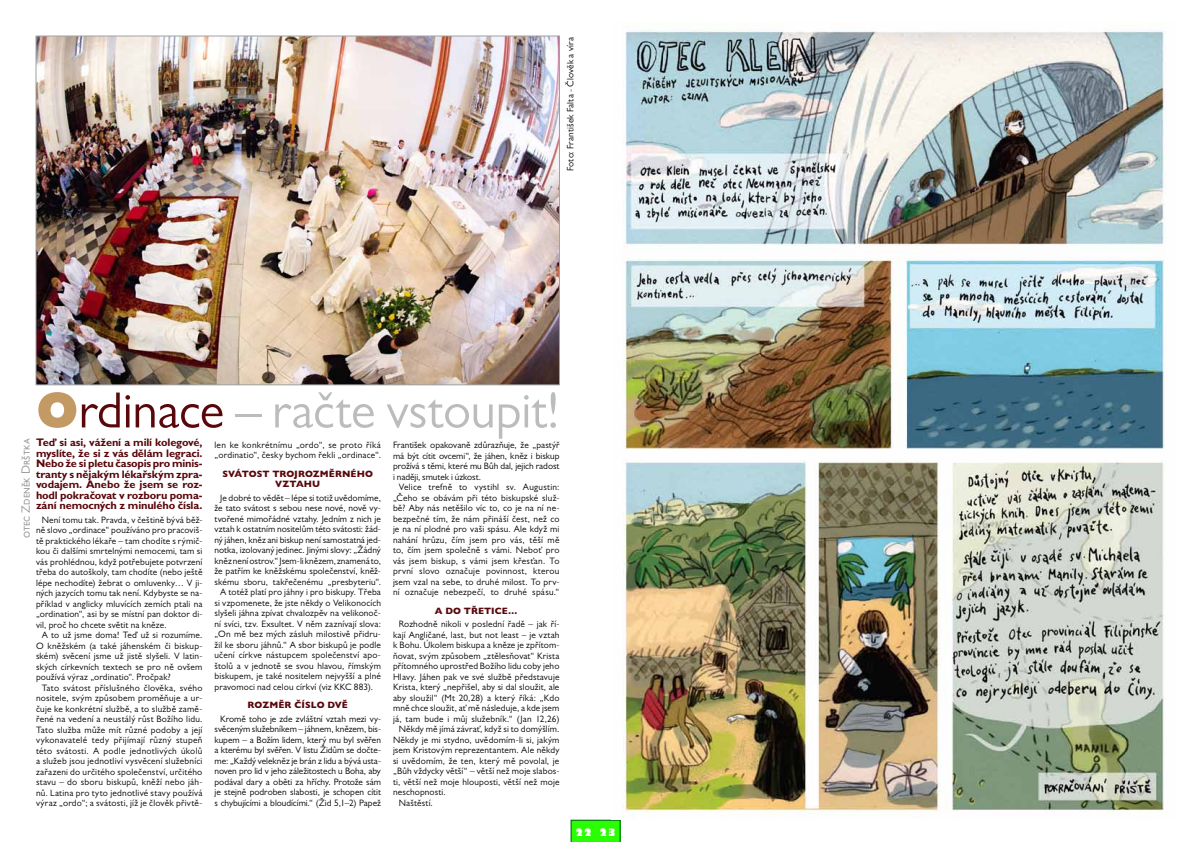
<style>
.page{position:relative;width:1191px;height:842px;background:#fff}
.page>*{position:absolute;margin:0;border:0;box-sizing:border-box;transform-origin:0 0}
.t1{font:51.2px "Gill Sans MT Pro";letter-spacing:-.01em;color:#babcbe}
.t2{font:12px "Gill Sans MT Pro";letter-spacing:.01em;color:#919396}
.t3{font:700 11px/10.5px "Gill Sans MT Pro";letter-spacing:-.015em;color:#59070b;text-align:justify}
.t4{font:800 10px "Gill Sans";color:#fff}
.t5{font:9.3px/10.5px "Gill Sans MT Pro";letter-spacing:.015em;color:#000;text-align:justify}
.t6{font:800 9.3px/10.5px "Gill Sans MT Pro";letter-spacing:.01em;color:#59070b;text-align:center}
.s1{font-weight:800;color:#c39a64}
.s2{color:#59070b}
</style>
<div class="page">
<svg style="left:570px;top:820px;width:50px;height:22px"></svg>
<img style="left:38px;top:38px;width:520px;height:345px">
<img style="left:623px;top:30px;width:543px;height:787px">
<p class="t5" style="left:565px;top:171px;width:135px;rotate:-90deg">Foto: František Falta - Člověk a víra</p>
<h1 class="t1" style="left:36px;top:380px;width:525px"><span class="s1">O</span><span class="s2">rdinace</span> – račte vstoupit!</h1>
<p class="t2" style="left:19px;top:538px;width:101px;rotate:-90deg">otec Zdeněk Drštka</p>
<p class="t5" style="left:214px;top:439px;width:168px">len ke konkrétnímu „ordo“, se proto říká „ordinatio“, česky bychom řekli „ordinace“.</p>
<p class="t3" style="left:36px;top:437px;width:168px">Teď si asi, vážení a milí kolegové, myslíte, že si z vás dělám legraci.<br>Nebo že si pletu časopis pro minis&shy;tranty s nějakým lékařským zpra&shy;vodajem. Anebo že jsem se roz&shy;hodl pokračovat v rozboru poma&shy;zání nemocných z minulého čísla.</p>
<p class="t5" style="left:36px;top:514px;width:168px;text-indent:6px">Není tomu tak. Pravda, v češtině bývá běž&shy;ně slovo „ordinace“ používáno pro pracoviš&shy;tě praktického lékaře – tam chodíte s rýmič&shy;kou či dalšími smrtelnými nemocemi, tam si vás prohlédnou, když potřebujete potvrzení třeba do autoškoly, tam chodíte (nebo ještě lépe nechodíte) žebrat o omluvenky… V ji&shy;ných jazycích tomu tak není. Kdybyste se na&shy;příklad v anglicky mluvících zemích ptali na „ordination“, asi by se místní pan doktor di&shy;vil, proč ho chcete světit na kněze.</p>
<p class="t5" style="left:36px;top:630px;width:168px;text-indent:6px">A to už jsme doma! Teď už si rozumíme.<br>O kněžském (a také jáhenském či biskup&shy;ském) svěcení jsme už jistě slyšeli. V latin&shy;ských církevních textech se pro ně ovšem používá výraz „ordinatio“. Pročpak?</p>
<p class="t5" style="left:36px;top:682px;width:168px;text-indent:6px">Tato svátost příslušného člověka, svého nositele, svým způsobem proměňuje a ur&shy;čuje ke konkrétní službě, a to službě zamě&shy;řené na vedení a neustálý růst Božího lidu.<br>Tato služba může mít různé podoby a její vykonavatelé tedy přijímají různý stupeň této svátosti. A podle jednotlivých úkolů a služeb jsou jednotliví vysvěcení služebníci zařazeni do určitého společenství, určitého stavu – do sboru biskupů, kněží nebo jáh&shy;nů. Latina pro tyto jednotlivé stavy používá výraz „ordo“; a svátosti, jíž je člověk přivtě-</p>
<p class="t5" style="left:393px;top:440px;width:168px">František opakovaně zdůrazňuje, že „pastýř má být cítit ovcemi“, že jáhen, kněz i biskup prožívá s těmi, které mu Bůh dal, jejich radost i naději, smutek i úzkost.</p>
<p class="t5" style="left:393px;top:482px;width:168px;text-indent:6px">Velice trefně to vystihl sv. Augustin: „Čeho se obávám při této biskupské služ&shy;bě? Aby nás netěšilo víc to, co je na ní ne&shy;bezpečné tím, že nám přináší čest, než co je na ní plodné pro vaši spásu. Ale když mi nahání hrůzu, čím jsem pro vás, těší mě to, čím jsem společně s vámi. Neboť pro vás jsem biskup, s vámi jsem křesťan. To první slovo označuje povinnost, kterou jsem vzal na sebe, to druhé milost. To prv&shy;ní označuje nebezpečí, to druhé spásu.“</p>
<p class="t6" style="left:435px;top:605px;width:84px">A DO TŘETICE…</p>
<p class="t5" style="left:399px;top:619px;width:162px">Rozhodně nikoli v poslední řadě – jak ří-</p>
<p class="t5" style="left:393px;top:629px;width:168px">kají Angličané, last, but not least – je vztah</p>
<p class="t5" style="left:393px;top:640px;width:168px">k Bohu. Úkolem biskupa a kněze je zpřítom-</p>
<p class="t5" style="left:393px;top:650px;width:168px">ňovat, svým způsobem „ztělesňovat“ Krista</p>
<p class="t5" style="left:393px;top:661px;width:168px">přítomného uprostřed Božího lidu coby jeho</p>
<p class="t5" style="left:393px;top:671px;width:168px">Hlavy. Jáhen pak ve své službě představuje</p>
<p class="t5" style="left:393px;top:682px;width:168px">Krista, který „nepřišel, aby si dal sloužit, ale</p>
<p class="t5" style="left:393px;top:692px;width:168px">aby sloužil“ (Mt 20,28) a který říká: „Kdo</p>
<p class="t5" style="left:393px;top:703px;width:168px">mně chce sloužit, ať mě následuje, a kde jsem</p>
<p class="t5" style="left:393px;top:713px;width:168px">já, tam bude i můj služebník.“ (Jan 12,26)</p>
<p class="t5" style="left:399px;top:724px;width:162px">Někdy mě jímá závrať, když si to domýšlím.</p>
<p class="t5" style="left:393px;top:734px;width:168px">Někdy je mi stydno, uvědomím-li si, jakým</p>
<p class="t5" style="left:393px;top:745px;width:168px">jsem Kristovým reprezentantem. Ale někdy</p>
<p class="t5" style="left:393px;top:755px;width:168px">si uvědomím, že ten, který mě povolal, je</p>
<p class="t5" style="left:393px;top:766px;width:168px">„Bůh vždycky větší“ – větší než moje slabos-</p>
<p class="t5" style="left:393px;top:776px;width:168px">ti, větší než moje hlouposti, větší než moje</p>
<p class="t5" style="left:393px;top:787px;width:54px">neschopnosti.</p>
<p class="t5" style="left:399px;top:797px;width:36px">Naštěstí.</p>
<p class="t6" style="left:222px;top:468px;width:152px">SVÁTOST TROJROZM ĚRNÉHO<br>VZTAHU</p>
<p class="t5" style="left:220px;top:492px;width:162px">Je dobré to vědět – lépe si totiž uvědomíme,</p>
<p class="t5" style="left:214px;top:503px;width:168px">že tato svátost s sebou nese nové, nově vy-</p>
<p class="t5" style="left:214px;top:513px;width:168px">tvořené mimořádné vztahy. Jedním z nich je</p>
<p class="t5" style="left:214px;top:524px;width:168px">vztah k ostatním nositelům této svátosti: žád-</p>
<p class="t5" style="left:214px;top:534px;width:168px">ný jáhen, kněz ani biskup není samostatná jed-</p>
<p class="t5" style="left:214px;top:545px;width:168px">notka, izolovaný jedinec. Jinými slovy: „Žádný</p>
<p class="t5" style="left:214px;top:555px;width:168px">kněz není ostrov.“ Jsem-li knězem, znamená to,</p>
<p class="t5" style="left:214px;top:566px;width:168px">že patřím ke kněžskému společenství, kněž-</p>
<p class="t5" style="left:214px;top:576px;width:168px">skému sboru, takřečenému „presbyteriu“.</p>
<p class="t5" style="left:220px;top:587px;width:162px">A totéž platí pro jáhny i pro biskupy. Třeba</p>
<p class="t5" style="left:214px;top:597px;width:168px">si vzpomenete, že jste někdy o Velikonocích</p>
<p class="t5" style="left:214px;top:608px;width:168px">slyšeli jáhna zpívat chvalozpěv na velikonoč-</p>
<p class="t5" style="left:214px;top:618px;width:168px">ní svíci, tzv. Exsultet. V něm zaznívají slova:</p>
<p class="t5" style="left:214px;top:629px;width:168px">„On mě bez mých zásluh milostivě přidru-</p>
<p class="t5" style="left:214px;top:639px;width:168px">žil ke sboru jáhnů.“ A sbor biskupů je podle</p>
<p class="t5" style="left:214px;top:650px;width:168px">učení církve nástupcem společenství apo-</p>
<p class="t5" style="left:214px;top:660px;width:168px">štolů a v jednotě se svou hlavou, římským</p>
<p class="t5" style="left:214px;top:671px;width:168px">biskupem, je také nositelem nejvyšší a plné</p>
<p class="t5" style="left:214px;top:681px;width:160px">pravomoci nad celou církví (viz KKC 883).</p>
<p class="t6" style="left:248px;top:700px;width:102px">ROZM ĚR ČÍSLO DVĚ</p>
<p class="t5" style="left:214px;top:713px;width:168px;text-indent:6px">Kromě toho je zde zvláštní vztah mezi vy&shy;svěceným služebníkem – jáhnem, knězem, bis&shy;kupem – a Božím lidem, který mu byl svěřen a kterému byl svěřen. V listu Židům se dočte&shy;me: „Každý velekněz je brán z lidu a bývá usta&shy;noven pro lid v jeho záležitostech u Boha, aby podával dary a oběti za hříchy. Protože sám je stejně podroben slabosti, je schopen cítit s chybujícími a bloudícími.“ (Žid 5,1–2) Papež</p>
<p class="t4" style="left:575px;top:826px;width:42px">22 23</p>
</div>
